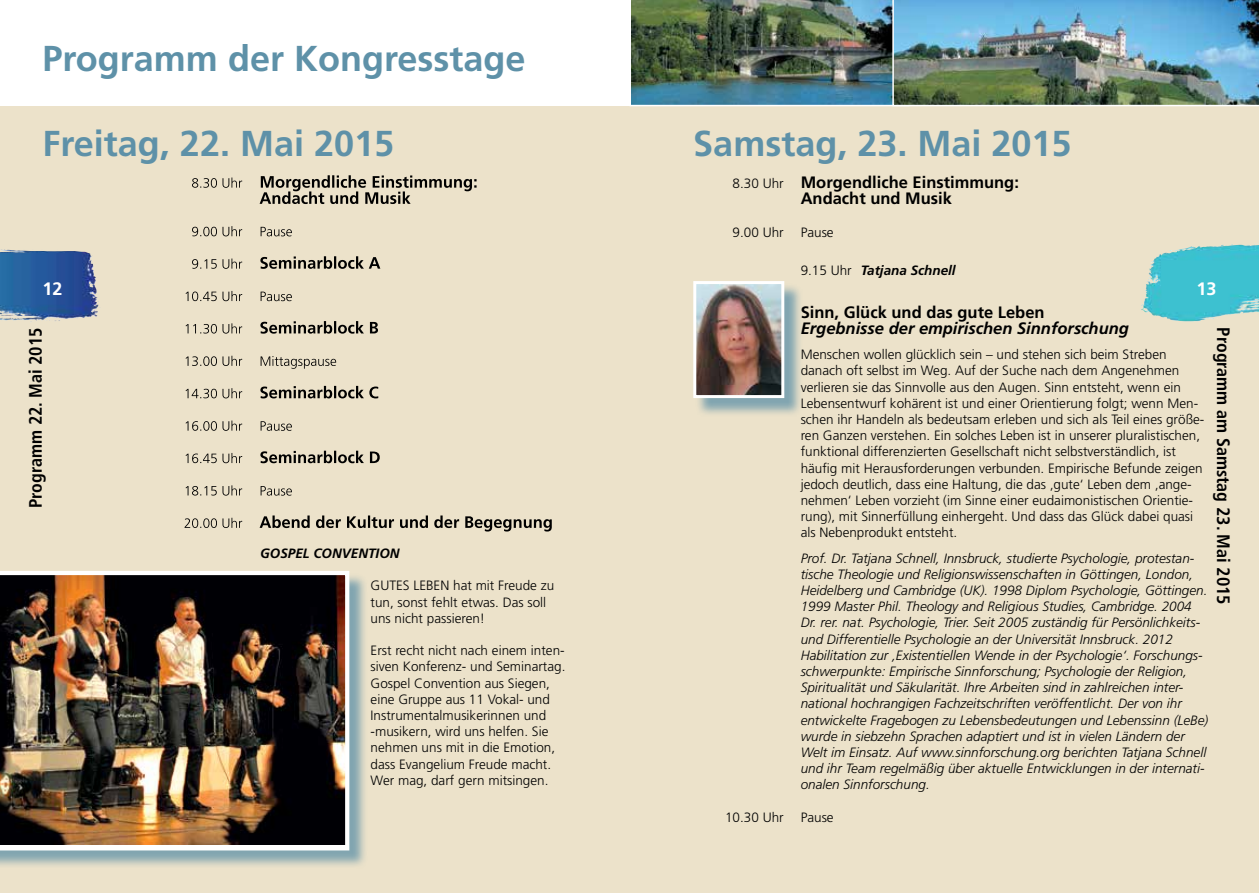
<style>
.page{position:relative;width:1259px;height:893px;background:#fff}
.page>*{position:absolute;margin:0;border:0;box-sizing:border-box;transform-origin:0 0}
.t1{font:700 36px "Frutiger";color:#5e91a8}
.t2{font:700 condensed 18px "Frutiger";color:#000}
.t3{font:700 18px "Frutiger";color:#fff}
.t4{font:700 16.5px/16.2px "Frutiger";color:#000;text-align:center}
.t5{font:italic 700 16.5px "Frutiger";color:#000}
.t6{font:300 13.5px/16.2px "Frutiger";color:#000}
.t7{font:italic 300 13.5px/16.2px "Frutiger";color:#000}
.t8{font:italic 700 13.5px "Frutiger";color:#000}
.s1{font-weight:300;font-size:13.5px}
.s2{font-weight:300;font-style:normal}
</style>
<div class="page">
<div style="left:0;top:106px;width:1259px;height:787px;background:#ece2ca"></div>
<img style="left:0;top:249px;width:92px;height:72px">
<img style="left:1148px;top:244px;width:110px;height:38px">
<div style="left:695px;top:283px;width:108px;height:134px;background:#5e91a8;opacity:.75"></div>
<img style="left:697px;top:285px;width:83px;height:109px">
<div style="left:693px;top:281px;width:91px;height:117px;border:3px solid #fff"></div>
<div style="left:0;top:573px;width:368px;height:296px;background:#5e91a8;opacity:.75"></div>
<img style="left:0;top:571px;width:349px;height:279px">
<svg style="left:192px;top:175px;width:284px;height:29px"></svg>
<svg style="left:192px;top:226px;width:100px;height:10px"></svg>
<svg style="left:192px;top:256px;width:188px;height:13px"></svg>
<svg style="left:185px;top:291px;width:107px;height:10px"></svg>
<svg style="left:185px;top:321px;width:193px;height:13px"></svg>
<svg style="left:185px;top:356px;width:151px;height:13px"></svg>
<svg style="left:185px;top:386px;width:193px;height:12px"></svg>
<svg style="left:185px;top:421px;width:107px;height:10px"></svg>
<svg style="left:185px;top:451px;width:195px;height:12px"></svg>
<svg style="left:185px;top:485px;width:107px;height:11px"></svg>
<svg style="left:185px;top:515px;width:367px;height:16px"></svg>
<img style="left:631px;top:0;width:628px;height:105px">
<h1 class="t1" style="left:43px;top:37px;width:484px">Programm der Kongresstage</h1>
<h1 class="t1" style="left:43px;top:122px;width:353px">Freitag, 22. Mai 2015</h1>
<h1 class="t1" style="left:693px;top:122px;width:380px">Samstag, 23. Mai 2015</h1>
<p class="t4" style="left:732px;top:174px;width:288px"><span class="s1">8.30 Uhr</span> Morgendliche Einstimmung:<br>Andacht und Musik</p>
<p class="t6" style="left:732px;top:224px;width:53px">9.00 Uhr</p>
<p class="t6" style="left:800px;top:224px;width:35px">Pause</p>
<p class="t8" style="left:800px;top:262px;width:156px"><span class="s2">9.15 Uhr</span> Tatjana Schnell</p>
<p class="t4" style="left:800px;top:304px;width:245px">Sinn, Glück und das gute Leben</p>
<p class="t5" style="left:800px;top:318px;width:330px">Ergebnisse der empirischen Sinnforschung</p>
<p class="t6" style="left:800px;top:346px;width:405px">Menschen wollen glücklich sein – und stehen sich beim Streben danach oft selbst im Weg. Auf der Suche nach dem Angenehmen verlieren sie das Sinnvolle aus den Augen. Sinn entsteht, wenn ein Lebensentwurf kohärent ist und einer Orientierung folgt; wenn Men&shy;schen ihr Handeln als bedeutsam erleben und sich als Teil eines größe&shy;ren Ganzen verstehen. Ein solches Leben ist in unserer pluralistischen, funktional differenzierten Gesellschaft nicht selbstverständlich, ist häufig mit Herausforderungen verbunden. Empirische Befunde zeigen jedoch deutlich, dass eine Haltung, die das ‚gute‘ Leben dem ‚ange&shy;nehmen‘ Leben vorzieht (im Sinne einer eudaimonistischen Orientie&shy;rung), mit Sinnerfüllung einhergeht. Und dass das Glück dabei quasi als Nebenprodukt entsteht.</p>
<p class="t7" style="left:800px;top:550px;width:409px">Prof. Dr. Tatjana Schnell, Innsbruck, studierte Psychologie, protestan&shy;tische Theologie und Religionswissenschaften in Göttingen, London, Heidelberg und Cambridge (UK). 1998 Diplom Psychologie, Göttingen.<br>1999 Master Phil. Theology and Religious Studies, Cambridge. 2004<br>Dr. rer. nat. Psychologie, Trier. Seit 2005 zuständig für Persönlichkeits&shy;und Differentielle Psychologie an der Universität Innsbruck. 2012<br>Habilitation zur ‚Existentiellen Wende in der Psychologie‘. Forschungs&shy;schwerpunkte: Empirische Sinnforschung; Psychologie der Religion, Spiritualität und Säkularität. Ihre Arbeiten sind in zahlreichen inter&shy;national hochrangigen Fachzeitschriften veröffentlicht. Der von ihr entwickelte Fragebogen zu Lebensbedeutungen und Lebenssinn (LeBe) wurde in siebzehn Sprachen adaptiert und ist in vielen Ländern der Welt im Einsatz. Auf www.sinnforschung.org berichten Tatjana Schnell und ihr Team regelmäßig über aktuelle Entwicklungen in der internati&shy;onalen Sinnforschung.</p>
<p class="t6" style="left:725px;top:809px;width:60px">10.30 Uhr</p>
<p class="t6" style="left:800px;top:809px;width:35px">Pause</p>
<h2 class="t3" style="left:43px;top:278px;width:22px">12</h2>
<h2 class="t3" style="left:1196px;top:278px;width:22px">13</h2>
<h2 class="t2" style="left:25px;top:508px;width:182px;rotate:-90deg">Programm 22. Mai 2015</h2>
<h2 class="t2" style="left:1234px;top:327px;width:279px;rotate:90deg">Programm am Samstag 23. Mai 2015</h2>
<p class="t8" style="left:260px;top:545px;width:141px">GOSPEL CONVENTION</p>
<p class="t6" style="left:371px;top:578px;width:185px">GUTES LEBEN hat mit Freude zu tun, sonst fehlt etwas. Das soll uns nicht passieren!</p>
<p class="t6" style="left:371px;top:642px;width:196px">Erst recht nicht nach einem inten&shy;siven Konferenz- und Seminartag.<br>Gospel Convention aus Siegen, eine Gruppe aus 11 Vokal- und<br>Instrumentalmusikerinnen und -musikern, wird uns helfen. Sie nehmen uns mit in die Emotion, dass Evangelium Freude macht.<br>Wer mag, darf gern mitsingen.</p>
</div>
